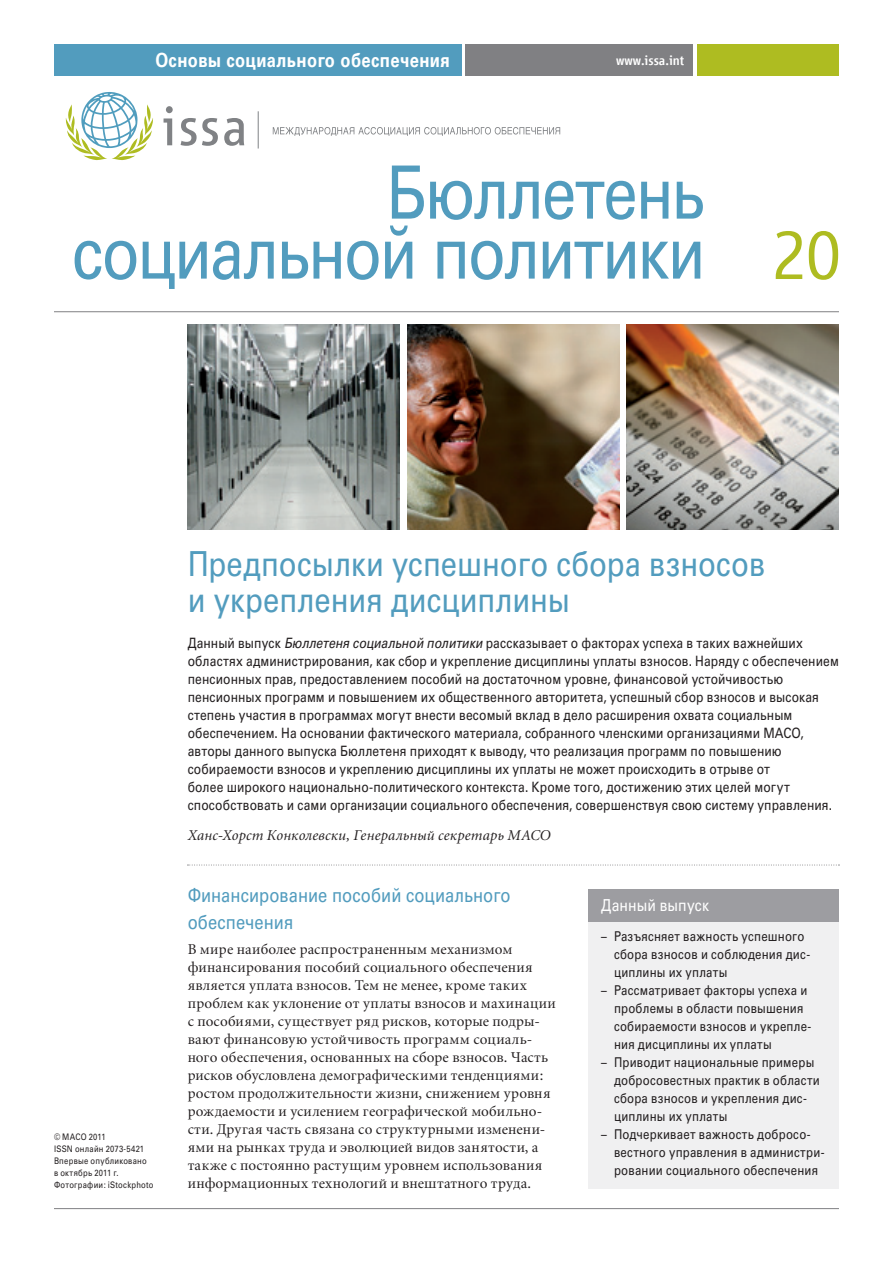
<style>
.page{position:relative;width:893px;height:1263px;background:#fff}
.page>*{position:absolute;margin:0;border:0;box-sizing:border-box;transform-origin:0 0}
.t1{font:73.5px/60px "Univers Cyr";letter-spacing:-.04em;color:#529cbe;text-align:right;scale:.85 1}
.t2{font:300 72px "Vialog LT Com";color:#aebc21}
.t3{font:34.5px/36px "Univers Cyr";color:#529cbe;scale:.85 1}
.t4{font:19.5px/27px "Univers Cyr";color:#529cbe;scale:.85 1}
.t5{font:700 19.5px "Univers Cyr";letter-spacing:.025em;color:#fff;scale:.85 1}
.t6{font:16.5px "Univers Cyr";color:#fff;scale:.85 1}
.t7{font:15px/18px "Minion Cyr";letter-spacing:.01em;color:#231f20}
.t8{font:italic 15px "Minion Cyr";letter-spacing:.01em;color:#231f20}
.t9{font:14.25px/18px "Univers Cyr";letter-spacing:.01em;color:#231f20;scale:.85 1}
.t10{font:13.5px/18px "Univers Cyr";letter-spacing:.02em;color:#231f20;scale:.85 1}
.t11{font:500 13.5px "Vialog LT Com";color:#fff}
.t12{font:9px/12px "Univers Cyr";letter-spacing:.03em;color:#231f20;scale:.85 1}
.s1{font-style:italic}
</style>
<div class="page">
<hr style="left:54px;top:311px;width:785px;height:1px;background:#808083">
<hr style="left:54px;top:1208px;width:785px;height:1px;background:#808083">
<div style="left:697px;top:44px;width:142px;height:32px;background:#aebc21"></div>
<div style="left:466px;top:44px;width:227px;height:32px;background:#808083"></div>
<div style="left:54px;top:44px;width:407px;height:32px;background:#529cbe"></div>
<div style="left:588px;top:922px;width:251px;height:266px;background:#f0f0f1"></div>
<div style="left:588px;top:889px;width:251px;height:33px;background:#9d9da1"></div>
<svg style="left:66px;top:92px;width:87px;height:68px"></svg>
<svg style="left:164px;top:106px;width:80px;height:40px"></svg>
<hr style="left:258px;top:111px;width:1px;height:38px;background:#808285">
<svg style="left:273px;top:127px;width:287px;height:9px"></svg>
<svg style="left:187px;top:865px;width:652px;height:1px"></svg>
<img style="left:407px;top:324px;width:213px;height:205px">
<img style="left:187px;top:324px;width:213px;height:205px">
<img style="left:626px;top:324px;width:213px;height:205px">
<h3 class="t5" style="left:155px;top:49px;width:348px">Основы социального обеспечения</h3>
<p class="t11" style="left:616px;top:53px;width:70px">www.issa.int</p>
<h1 class="t1" style="left:72px;top:162px;width:747px">Бюллетень cоциальной политики</h1>
<h2 class="t2" style="left:771px;top:215px;width:72px">20</h2>
<p class="t12" style="left:54px;top:1131px;width:119px">© MACO 2011<br>ISSN онлайн 2073-5421<br>Впервые опубликовано<br>в октябрь 2011 г.<br>Фотографии: iStockphoto</p>
<h3 class="t3" style="left:188px;top:545px;width:681px">Предпосылки успешного сбора взносов и укрепления дисциплины</h3>
<p class="t9" style="left:188px;top:634px;width:768px">Данный выпуск <span class="s1">Бюллетеня социальной политики</span> рассказывает о факторах успеха в таких важнейших областях администрирования, как сбор и укрепление дисциплины уплаты взносов. Наряду с обеспечением пенсионных прав, предоставлением пособий на достаточном уровне, финансовой устойчивостью пенсионных программ и повышением их общественного авторитета, успешный сбор взносов и высокая степень участия в программах могут внести весомый вклад в дело расширения охвата социальным обеспечением. На основании фактического материала, собранного членскими организациями МАСО, авторы данного выпуска Бюллетеня приходят к выводу, что реализация программ по повышению собираемости взносов и укреплению дисциплины их уплаты не может происходить в отрыве от<br>более широкого национально-политического контекста. Кроме того, достижению этих целей могут способствовать и сами организации социального обеспечения, совершенствуя свою систему управления.</p>
<p class="t8" style="left:188px;top:826px;width:365px">Ханс-Хорст Конколевски, Генеральный секретарь МАСО</p>
<h3 class="t4" style="left:188px;top:881px;width:382px">Финансирование пособий социального обеспечения</h3>
<p class="t7" style="left:188px;top:940px;width:370px">В мире наиболее распространенным механизмом финансирования пособий социального обеспечения является уплата взносов. Тем не менее, кроме таких проблем как уклонение от уплаты взносов и махинации с пособиями, существует ряд рисков, которые подры&shy;вают финансовую устойчивость программ социаль&shy;ного обеспечения, основанных на сборе взносов. Часть рисков обусловлена демографическими тенденциями: ростом продолжительности жизни, снижением уровня рождаемости и усилением географической мобильно&shy;сти. Другая часть связана со структурными изменени&shy;ями на рынках труда и эволюцией видов занятости, а также с постоянно растущим уровнем использования информационных технологий и внештатного труда.</p>
<p class="t6" style="left:601px;top:895px;width:128px">Данный выпуск</p>
<p class="t10" style="left:614px;top:927px;width:232px;text-indent:-13px">– Разъясняет важность успешного сбора взносов и соблюдения дис&shy;циплины их уплаты</p>
<p class="t10" style="left:614px;top:981px;width:234px;text-indent:-13px">– Рассматривает факторы успеха и проблемы в области повышения собираемости взносов и укрепле&shy;ния дисциплины их уплаты</p>
<p class="t10" style="left:614px;top:1053px;width:244px;text-indent:-13px">– Приводит национальные примеры добросовестных практик в области сбора взносов и укрепления дис&shy;циплины их уплаты</p>
<p class="t10" style="left:614px;top:1125px;width:249px;text-indent:-13px">– Подчеркивает важность добросо&shy;вестного управления в администри&shy;ровании социального обеспечения</p>
</div>
